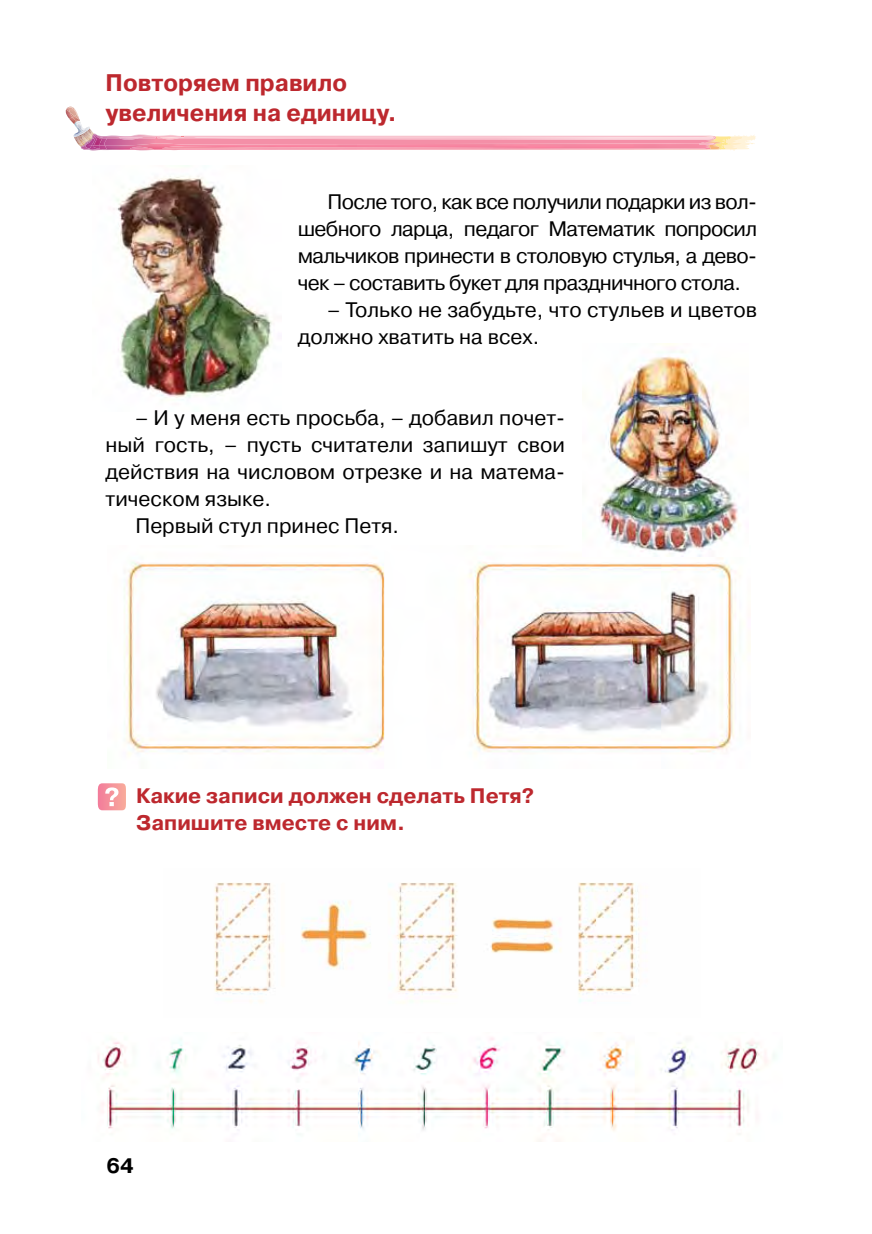
<style>
.page{position:relative;width:872px;height:1234px;background:#fff}
.page>*{position:absolute;margin:0;border:0;box-sizing:border-box;transform-origin:0 0}
.t1{font:700 24px/30px "Pragmatica C";color:#bd282e}
.t2{font:21px/27px "Pragmatica C";color:#000;text-align:justify}
.t3{font:700 21px/27px "Pragmatica C";color:#bd282e}
.t4{font:700 21px "Pragmatica C";color:#000}
</style>
<div class="page">
<svg style="left:65px;top:107px;width:689px;height:44px"></svg>
<img style="left:212px;top:136px;width:503px;height:4px">
<img style="left:194px;top:137px;width:518px;height:1px">
<img style="left:124px;top:556px;width:626px;height:200px">
<img style="left:113px;top:176px;width:159px;height:224px">
<img style="left:599px;top:343px;width:141px;height:213px">
<img style="left:214px;top:882px;width:427px;height:121px">
<img style="left:98px;top:1037px;width:678px;height:104px">
<svg style="left:98px;top:783px;width:28px;height:27px"></svg>
<p class="t1" style="left:106px;top:68px;width:292px">Повторяем правило увеличения на единицу.</p>
<p class="t2" style="left:298px;top:188px;width:461px;text-indent:30px">После того, как все получили подарки из вол&shy;шебного ларца, педагог Математик попросил мальчиков принести в столовую стулья, а дево&shy;чек – составить букет для праздничного стола.</p>
<p class="t2" style="left:298px;top:296px;width:461px;text-indent:30px">– Только не забудьте, что стульев и цветов должно хватить на всех.</p>
<p class="t2" style="left:135px;top:404px;width:431px">– И у меня есть просьба, – добавил почет-</p>
<p class="t2" style="left:106px;top:431px;width:461px">ный гость, – пусть считатели запишут свои</p>
<p class="t2" style="left:106px;top:458px;width:461px">действия на числовом отрезке и на матема-</p>
<p class="t2" style="left:106px;top:485px;width:167px">тическом языке.</p>
<p class="t2" style="left:135px;top:512px;width:265px">Первый стул принес Петя.</p>
<p class="t3" style="left:136px;top:782px;width:399px">Какие записи должен сделать Петя?<br>Запишите вместе с ним.</p>
<p class="t4" style="left:106px;top:1153px;width:29px">64</p>
</div>
